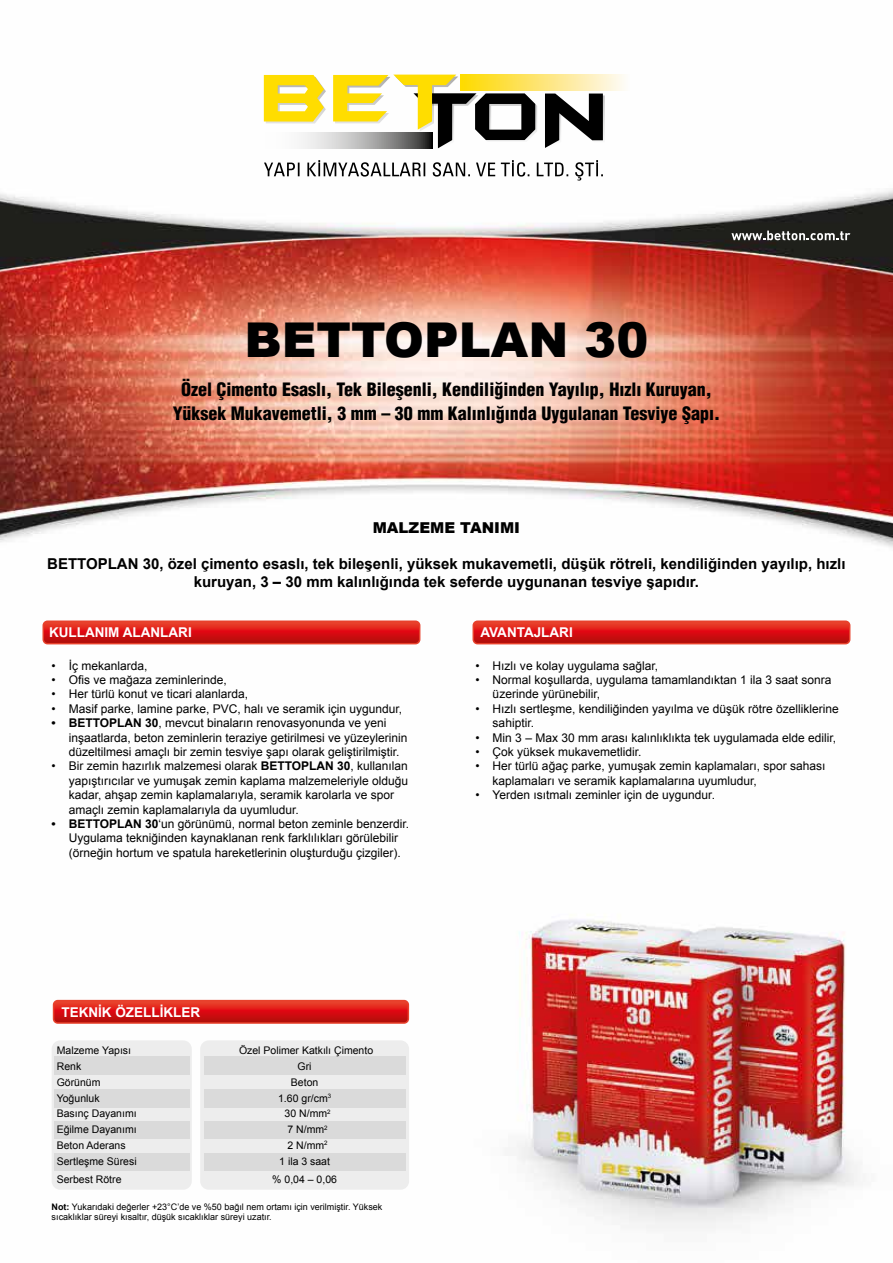
<style>
.page{position:relative;width:893px;height:1263px;background:#fff}
.page>*{position:absolute;margin:0;border:0;box-sizing:border-box;transform-origin:0 0}
.t1{font:900 48px "Arial";color:#000}
.t2{font:900 condensed 18px/24px "Helvetica LT Std";color:#000;text-align:center}
.t3{font:700 15px/18px "Arial";color:#000;text-align:center}
.t4{font:900 15px "Arial";color:#000}
.t5{font:700 13.5px "Arial";color:#fff}
.t6{font:12px/14.4px "Arial";color:#000}
.t7{font:10.5px/15.8px "Arial";color:#000}
.t8{font:9px/10.8px "Arial";color:#000}
.s1{font-weight:700}
</style>
<div class="page">
<img style="left:0;top:74px;width:893px;height:1155px">
<svg style="left:264px;top:160px;width:339px;height:21px"></svg>
<svg style="left:264px;top:75px;width:62px;height:49px"></svg>
<svg style="left:333px;top:75px;width:272px;height:75px"></svg>
<svg style="left:461px;top:75px;width:168px;height:15px"></svg>
<svg style="left:461px;top:78px;width:155px;height:12px;background:#fde672"></svg>
<svg style="left:264px;top:133px;width:168px;height:15px"></svg>
<svg style="left:731px;top:231px;width:119px;height:9px"></svg>
<svg style="left:43px;top:621px;width:377px;height:23px;background:#d71816"></svg>
<div style="left:43px;top:620px;width:377px;height:24px;border:2px solid #e8412c;border-radius:4px"></div>
<svg style="left:473px;top:621px;width:377px;height:23px;background:#d71816"></svg>
<div style="left:473px;top:620px;width:377px;height:24px;border:2px solid #e8412c;border-radius:4px"></div>
<div style="left:52px;top:1040px;width:140px;height:150px;background:#ededed;border-radius:9px"></div>
<div style="left:200px;top:1040px;width:209px;height:150px;background:#ededed;border-radius:9px"></div>
<div style="left:54px;top:1056px;width:135px;height:18px;background:#dadada"></div>
<div style="left:204px;top:1056px;width:201px;height:18px;background:#dadada"></div>
<div style="left:54px;top:1089px;width:135px;height:18px;background:#dadada"></div>
<div style="left:204px;top:1089px;width:201px;height:18px;background:#dadada"></div>
<div style="left:54px;top:1122px;width:135px;height:17px;background:#dadada"></div>
<div style="left:204px;top:1122px;width:201px;height:17px;background:#dadada"></div>
<div style="left:54px;top:1153px;width:135px;height:17px;background:#dadada"></div>
<div style="left:204px;top:1153px;width:201px;height:17px;background:#dadada"></div>
<svg style="left:54px;top:1000px;width:354px;height:21px;background:#d51615"></svg>
<div style="left:53px;top:1000px;width:356px;height:24px;border:2px solid #e8412c;border-radius:4px"></div>
<h1 class="t1" style="left:245px;top:305px;width:405px">BETTOPLAN 30</h1>
<h2 class="t2" style="left:173px;top:377px;width:549px">Özel Çimento Esaslı, Tek Bileşenli, Kendiliğinden Yayılıp, Hızlı Kuruyan,<br>Yüksek Mukavemetli, 3 mm – 30 mm Kalınlığında Uygulanan Tesviye Şapı.</h2>
<p class="t4" style="left:373px;top:517px;width:149px">MALZEME TANIMI</p>
<p class="t3" style="left:47px;top:555px;width:800px">BETTOPLAN 30, özel çimento esaslı, tek bileşenli, yüksek mukavemetli, düşük rötreli, kendiliğinden yayılıp, hızlı kuruyan, 3 – 30 mm kalınlığında tek seferde uygunanan tesviye şapıdır.</p>
<p class="t5" style="left:49px;top:624px;width:144px">KULLANIM ALANLARI</p>
<p class="t6" style="left:476px;top:658px;width:184px">• Hızlı ve kolay uygulama sağlar,</p>
<p class="t6" style="left:493px;top:673px;width:340px;text-indent:-17px">• Normal koşullarda, uygulama tamamlandıktan 1 ila 3 saat sonra üzerinde yürünebilir,</p>
<p class="t6" style="left:493px;top:701px;width:348px;text-indent:-17px">• Hızlı sertleşme, kendiliğinden yayılma ve düşük rötre özelliklerine sahiptir.</p>
<p class="t6" style="left:476px;top:730px;width:362px">• Min 3 – Max 30 mm arası kalınlıklıkta tek uygulamada elde edilir,</p>
<p class="t6" style="left:476px;top:745px;width:167px">• Çok yüksek mukavemetlidir.</p>
<p class="t6" style="left:493px;top:759px;width:334px;text-indent:-17px">• Her türlü ağaç parke, yumuşak zemin kaplamaları, spor sahası kaplamaları ve seramik kaplamalarına uyumludur,</p>
<p class="t6" style="left:476px;top:788px;width:241px">• Yerden ısıtmalı zeminler için de uygundur.</p>
<p class="t5" style="left:480px;top:624px;width:94px">AVANTAJLARI</p>
<p class="t6" style="left:52px;top:658px;width:97px">• İç mekanlarda,</p>
<p class="t6" style="left:52px;top:673px;width:177px">• Ofis ve mağaza zeminlerinde,</p>
<p class="t6" style="left:52px;top:687px;width:198px">• Her türlü konut ve ticari alanlarda,</p>
<p class="t6" style="left:52px;top:701px;width:352px">• Masif parke, lamine parke, PVC, halı ve seramik için uygundur,</p>
<p class="t6" style="left:69px;top:716px;width:340px;text-indent:-17px"><span class="s1">• BETTOPLAN 30</span>, mevcut binaların renovasyonunda ve yeni inşaatlarda, beton zeminlerin teraziye getirilmesi ve yüzeylerinin düzeltilmesi amaçlı bir zemin tesviye şapı olarak geliştirilmiştir.</p>
<p class="t6" style="left:69px;top:759px;width:341px;text-indent:-17px">• Bir zemin hazırlık malzemesi olarak <span class="s1">BETTOPLAN 30</span>, kullanılan yapıştırıcılar ve yumuşak zemin kaplama malzemeleriyle olduğu kadar, ahşap zemin kaplamalarıyla, seramik karolarla ve spor amaçlı zemin kaplamalarıyla da uyumludur.</p>
<p class="t6" style="left:69px;top:817px;width:342px;text-indent:-17px"><span class="s1">• BETTOPLAN 30</span>‘un görünümü, normal beton zeminle benzerdir.<br>Uygulama tekniğinden kaynaklanan renk farklılıkları görülebilir (örneğin hortum ve spatula hareketlerinin oluşturduğu çizgiler).</p>
<p class="t5" style="left:61px;top:1003px;width:140px">TEKNİK ÖZELLİKLER</p>
<p class="t7" style="left:57px;top:1043px;width:81px">Malzeme Yapısı<br>Renk<br>Görünüm<br>Yoğunluk<br>Basınç Dayanımı<br>Eğilme Dayanımı<br>Beton Aderans<br>Sertleşme Süresi</p>
<p class="t7" style="left:57px;top:1171px;width:66px">Serbest Rötre</p>
<p class="t7" style="left:239px;top:1043px;width:136px;text-align:center">Özel Polimer Katkılı Çimento<br>Gri<br>Beton<br>1.60 gr/cm<sup>3<br></sup>30 N/mm<sup>2<br></sup>7 N/mm<sup>2<br></sup>2 N/mm<sup>2<br></sup>1 ila 3 saat</p>
<p class="t7" style="left:272px;top:1171px;width:66px">% 0,04 – 0,06</p>
<p class="t8" style="left:52px;top:1201px;width:332px"><span class="s1">Not:</span> Yukarıdaki değerler +23°C’de ve %50 bağıl nem ortamı için verilmiştir. Yüksek sıcaklıklar süreyi kısaltır, düşük sıcaklıklar süreyi uzatır.</p>
</div>
